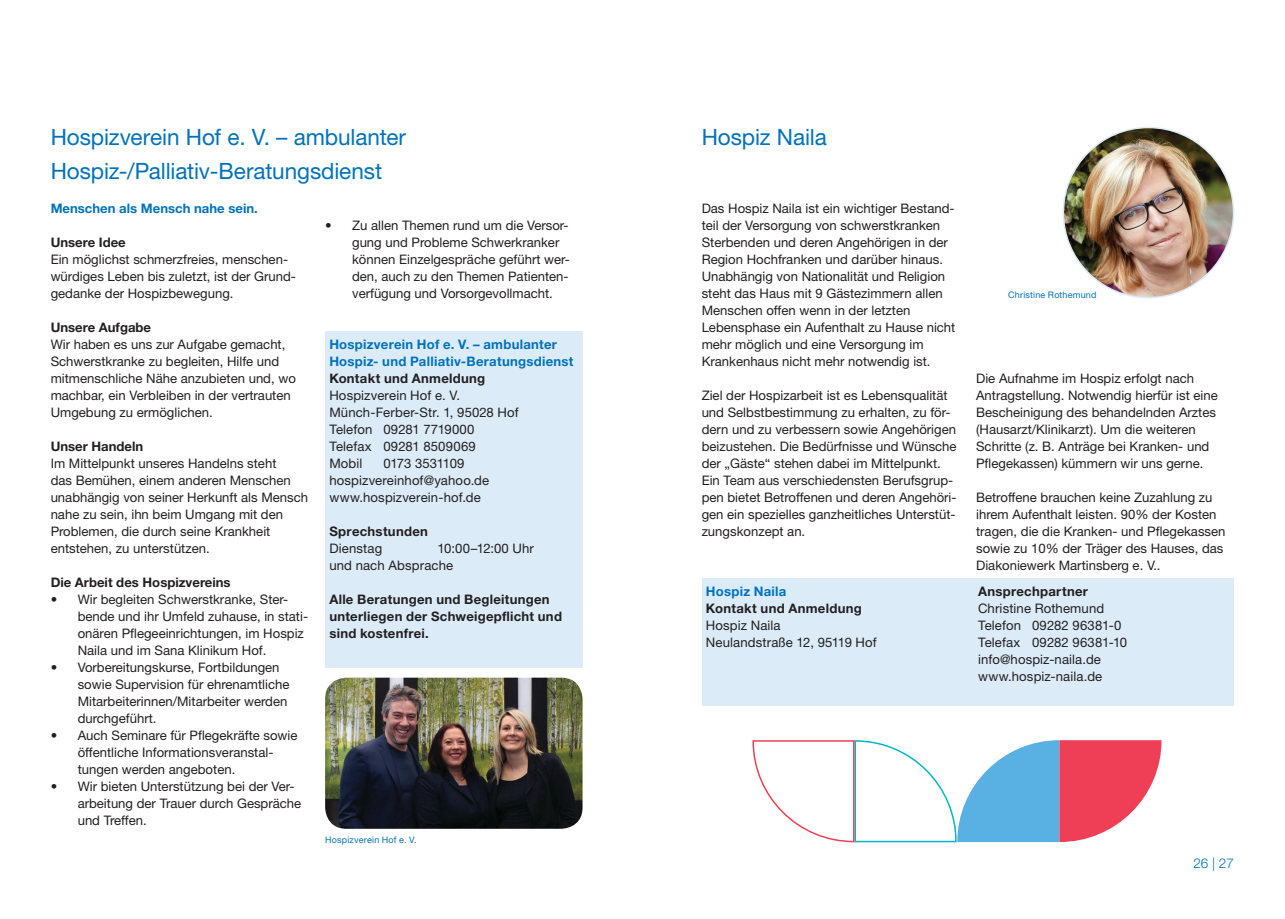
<style>
.page{position:relative;width:1285px;height:919px;background:#fff}
.page>*{position:absolute;margin:0;border:0;box-sizing:border-box;transform-origin:0 0}
.t1{font:22.5px/34px "Helvetica Neue LT Pro";letter-spacing:-.005em;color:#0072bc}
.t2{font:300 13.5px "Helvetica Neue LT Pro";color:#0072bc}
.t3{font:13.2px/17px "Helvetica Neue LT Pro";color:#231f20}
.t4{font:700 13.2px/17px "Helvetica Neue LT Pro";letter-spacing:.02em;color:#231f20}
.t5{font:700 13.2px/17px "Helvetica Neue LT Pro";letter-spacing:.02em;color:#0072bc}
.t6{font:700 13.2px "Helvetica Neue LT Pro";color:#231f20}
.t7{font:700 13.2px "Helvetica Neue LT Pro";color:#0072bc}
.t8{font:9px "Helvetica Neue LT Pro";letter-spacing:.02em;color:#0072bc}
</style>
<div class="page">
<img style="left:1063px;top:127px;width:170px;height:171px;border-radius:85px">
<div style="left:701px;top:578px;width:532px;height:128px;background:#dcebf8"></div>
<div style="left:325px;top:332px;width:257px;height:335px;background:#dcebf8"></div>
<img style="left:325px;top:677px;width:257px;height:151px">
<svg style="left:752px;top:740px;width:409px;height:103px"></svg>
<h1 class="t1" style="left:51px;top:119px;width:357px">Hospizverein Hof e. V. – ambulanter<br>Hospiz-/Palliativ-Beratungsdienst</h1>
<p class="t3" style="left:352px;top:216px;width:219px;text-indent:-27px">• Zu allen Themen rund um die Versor&shy;gung und Probleme Schwerkranker können Einzelgespräche geführt wer&shy;den, auch zu den Themen Patienten&shy;verfügung und Vorsorgevollmacht.</p>
<p class="t5" style="left:329px;top:335px;width:245px">Hospizverein Hof e. V. – ambulanter<br>Hospiz- und Palliativ-Beratungsdienst</p>
<p class="t4" style="left:329px;top:369px;width:157px">Kontakt und Anmeldung</p>
<p class="t3" style="left:329px;top:386px;width:191px">Hospizverein Hof e. V.<br>Münch-Ferber-Str. 1, 95028 Hof<br>Telefon 09281 7719000<br>Telefax 09281 8509069<br>Mobil</p>
<p class="t7" style="left:51px;top:200px;width:209px">Menschen als Mensch nahe sein.</p>
<p class="t6" style="left:51px;top:234px;width:77px">Unsere Idee</p>
<p class="t3" style="left:51px;top:250px;width:247px">Ein möglichst schmerzfreies, menschen&shy;würdiges Leben bis zuletzt, ist der Grund&shy;gedanke der Hospizbewegung.</p>
<p class="t6" style="left:51px;top:319px;width:102px">Unsere Aufgabe</p>
<p class="t3" style="left:51px;top:335px;width:247px">Wir haben es uns zur Aufgabe gemacht, Schwerstkranke zu begleiten, Hilfe und mitmenschliche Nähe anzubieten und, wo machbar, ein Verbleiben in der vertrauten Umgebung zu ermöglichen.</p>
<p class="t6" style="left:51px;top:438px;width:94px">Unser Handeln</p>
<p class="t3" style="left:51px;top:454px;width:259px">Im Mittelpunkt unseres Handelns steht<br>das Bemühen, einem anderen Menschen unabhängig von seiner Herkunft als Mensch nahe zu sein, ihn beim Umgang mit den Problemen, die durch seine Krankheit entstehen, zu unterstützen.</p>
<p class="t6" style="left:51px;top:574px;width:181px">Die Arbeit des Hospizvereins</p>
<p class="t3" style="left:78px;top:590px;width:232px;text-indent:-27px">• Wir begleiten Schwerstkranke, Ster&shy;bende und ihr Umfeld zuhause, in stati&shy;onären Pflegeeinrichtungen, im Hospiz Naila und im Sana Klinikum Hof.</p>
<p class="t3" style="left:78px;top:658px;width:213px;text-indent:-27px">• Vorbereitungskurse, Fortbildungen sowie Supervision für ehrenamtliche Mitarbeiterinnen/Mitarbeiter werden durchgeführt.</p>
<p class="t3" style="left:78px;top:726px;width:221px;text-indent:-27px">• Auch Seminare für Pflegekräfte sowie öffentliche Informationsveranstal&shy;tungen werden angeboten.</p>
<p class="t3" style="left:78px;top:777px;width:225px;text-indent:-27px">• Wir bieten Unterstützung bei der Ver&shy;arbeitung der Trauer durch Gespräche und Treffen.</p>
<p class="t3" style="left:329px;top:454px;width:161px;text-indent:54px">0173 3531109 hospizvereinhof@yahoo.de www.hospizverein-hof.de</p>
<p class="t4" style="left:329px;top:522px;width:100px">Sprechstunden</p>
<p class="t3" style="left:329px;top:539px;width:54px">Dienstag</p>
<p class="t3" style="left:329px;top:539px;width:206px;text-indent:108px">10:00–12:00 Uhr und nach Absprache</p>
<p class="t4" style="left:329px;top:590px;width:234px">Alle Beratungen und Begleitungen unterliegen der Schweigepflicht und sind kostenfrei.</p>
<p class="t8" style="left:325px;top:834px;width:93px">Hospizverein Hof e. V.</p>
<h1 class="t1" style="left:701px;top:119px;width:127px">Hospiz Naila</h1>
<p class="t3" style="left:701px;top:199px;width:255px">Das Hospiz Naila ist ein wichtiger Bestand&shy;teil der Versorgung von schwerstkranken Sterbenden und deren Angehörigen in der Region Hochfranken und darüber hinaus.<br>Unabhängig von Nationalität und Religion steht das Haus mit 9 Gästezimmern allen Menschen offen wenn in der letzten Lebensphase ein Aufenthalt zu Hause nicht mehr möglich und eine Versorgung im Krankenhaus nicht mehr notwendig ist.</p>
<p class="t3" style="left:701px;top:386px;width:256px">Ziel der Hospizarbeit ist es Lebensqualität und Selbstbestimmung zu erhalten, zu för&shy;dern und zu verbessern sowie Angehörigen beizustehen. Die Bedürfnisse und Wünsche der „Gäste“ stehen dabei im Mittelpunkt.<br>Ein Team aus verschiedensten Berufsgrup&shy;pen bietet Betroffenen und deren Angehöri&shy;gen ein spezielles ganzheitliches Unterstüt&shy;zungskonzept an.</p>
<p class="t5" style="left:705px;top:582px;width:82px">Hospiz Naila</p>
<p class="t4" style="left:705px;top:599px;width:157px">Kontakt und Anmeldung</p>
<p class="t3" style="left:705px;top:616px;width:172px">Hospiz Naila<br>Neulandstraße 12, 95119 Hof</p>
<p class="t8" style="left:1008px;top:289px;width:90px">Christine Rothemund</p>
<p class="t3" style="left:975px;top:369px;width:243px">Die Aufnahme im Hospiz erfolgt nach Antragstellung. Notwendig hierfür ist eine Bescheinigung des behandelnden Arztes (Hausarzt/Klinikarzt). Um die weiteren Schritte (z. B. Anträge bei Kranken- und Pflegekassen) kümmern wir uns gerne.</p>
<p class="t3" style="left:975px;top:488px;width:251px">Betroffene brauchen keine Zuzahlung zu ihrem Aufenthalt leisten. 90% der Kosten tragen, die die Kranken- und Pflegekassen sowie zu 10% der Träger des Hauses, das Diakoniewerk Martinsberg e. V..</p>
<p class="t4" style="left:977px;top:582px;width:111px">Ansprechpartner</p>
<p class="t3" style="left:977px;top:599px;width:150px">Christine Rothemund<br>Telefon 09282 96381-0<br>Telefax 09282 96381-10 info@hospiz-naila.de www.hospiz-naila.de</p>
<p class="t2" style="left:1193px;top:854px;width:42px">26 | 27</p>
</div>
